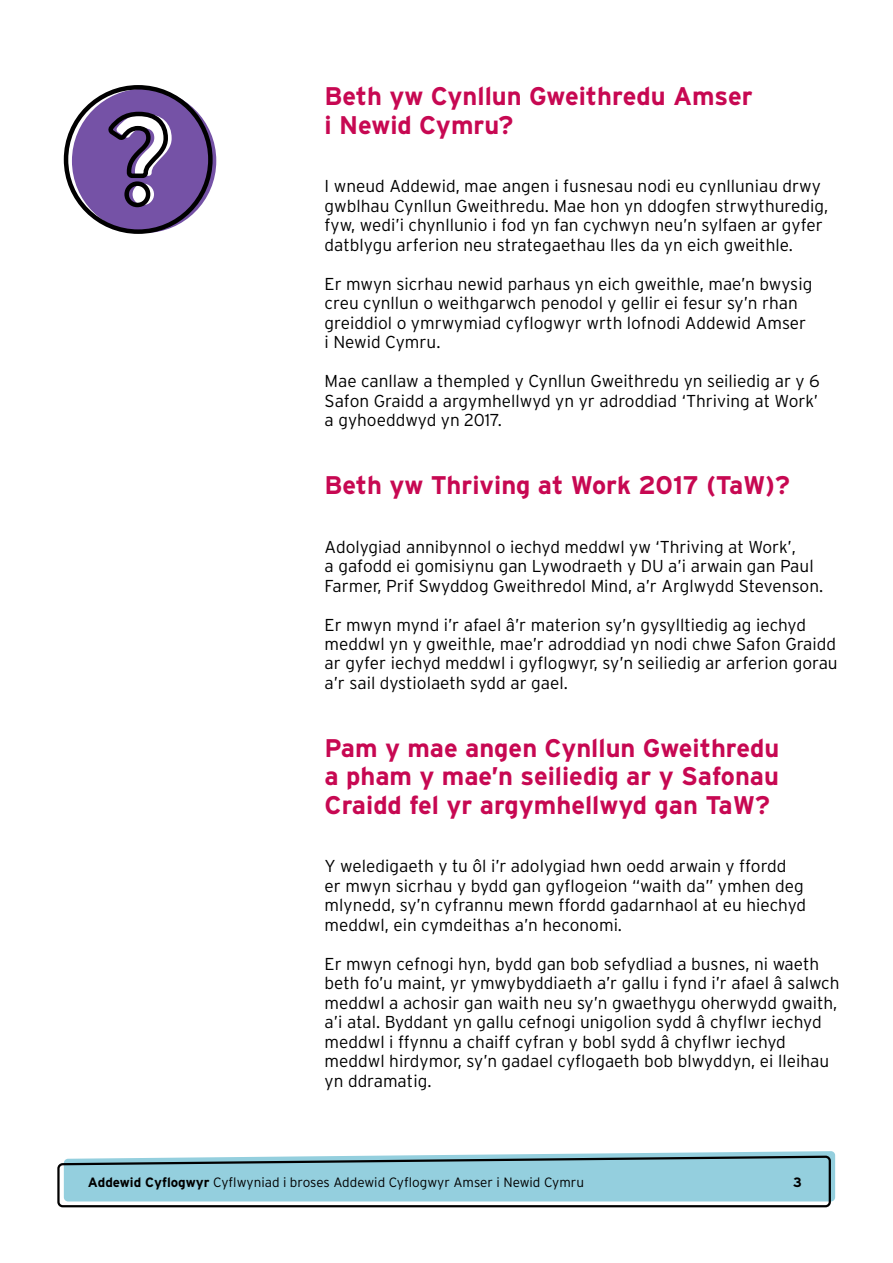
<style>
.page{position:relative;width:893px;height:1263px;background:#fff}
.page>*{position:absolute;margin:0;border:0;box-sizing:border-box;transform-origin:0 0}
.t1{font:700 25.5px/28.5px "Interstate";color:#c70852}
.t2{font:300 17.25px/19.5px "Interstate";color:#000}
.t3{font:300 13.5px "Interstate";color:#000}
.t4{font:700 13.5px "Interstate";color:#000}
.s1{font-weight:700}
</style>
<div class="page">
<svg style="left:57px;top:1151px;width:778px;height:57px;background:#97c5d0"></svg>
<div style="left:72px;top:89px;width:144px;height:144px;background:#7552a6;border-radius:50%"></div>
<div style="left:64px;top:85px;width:149px;height:149px;border:4px solid #000;border-radius:50%"></div>
<svg style="left:108px;top:111px;width:64px;height:97px"></svg>
<h1 class="t1" style="left:325px;top:82px;width:430px">Beth yw Cynllun Gweithredu Amser i Newid Cymru?</h1>
<p class="t2" style="left:325px;top:176px;width:505px">I wneud Addewid, mae angen i fusnesau nodi eu cynlluniau drwy gwblhau Cynllun Gweithredu. Mae hon yn ddogfen strwythuredig, fyw, wedi’i chynllunio i fod yn fan cychwyn neu’n sylfaen ar gyfer datblygu arferion neu strategaethau lles da yn eich gweithle.</p>
<p class="t2" style="left:325px;top:274px;width:489px">Er mwyn sicrhau newid parhaus yn eich gweithle, mae’n bwysig creu cynllun o weithgarwch penodol y gellir ei fesur sy’n rhan greiddiol o ymrwymiad cyflogwyr wrth lofnodi Addewid Amser i Newid Cymru.</p>
<p class="t2" style="left:325px;top:371px;width:497px;text-align:justify">Mae canllaw a thempled y Cynllun Gweithredu yn seiliedig ar y 6<br>Safon Graidd a argymhellwyd yn yr adroddiad ‘Thriving at Work’ a gyhoeddwyd yn 2017.</p>
<h1 class="t1" style="left:325px;top:471px;width:467px">Beth yw Thriving at Work 2017 (TaW)?</h1>
<p class="t2" style="left:325px;top:536px;width:500px">Adolygiad annibynnol o iechyd meddwl yw ‘Thriving at Work’,<br>a gafodd ei gomisiynu gan Lywodraeth y DU a’i arwain gan Paul<br>Farmer, Prif Swyddog Gweithredol Mind, a’r Arglwydd Stevenson.</p>
<p class="t2" style="left:325px;top:614px;width:515px">Er mwyn mynd i’r afael â’r materion sy’n gysylltiedig ag iechyd meddwl yn y gweithle, mae’r adroddiad yn nodi chwe Safon Graidd ar gyfer iechyd meddwl i gyflogwyr, sy’n seiliedig ar arferion gorau a’r sail dystiolaeth sydd ar gael.</p>
<h1 class="t1" style="left:325px;top:733px;width:456px;text-align:justify">Pam y mae angen Cynllun Gweithredu a pham y mae’n seiliedig ar y Safonau Craidd fel yr argymhellwyd gan TaW?</h1>
<p class="t2" style="left:325px;top:856px;width:483px">Y weledigaeth y tu ôl i’r adolygiad hwn oedd arwain y ffordd er mwyn sicrhau y bydd gan gyflogeion “waith da” ymhen deg mlynedd, sy’n cyfrannu mewn ffordd gadarnhaol at eu hiechyd meddwl, ein cymdeithas a’n heconomi.</p>
<p class="t2" style="left:325px;top:953px;width:516px">Er mwyn cefnogi hyn, bydd gan bob sefydliad a busnes, ni waeth beth fo’u maint, yr ymwybyddiaeth a’r gallu i fynd i’r afael â salwch meddwl a achosir gan waith neu sy’n gwaethygu oherwydd gwaith, a’i atal. Byddant yn gallu cefnogi unigolion sydd â chyflwr iechyd meddwl i ffynnu a chaiff cyfran y bobl sydd â chyflwr iechyd meddwl hirdymor, sy’n gadael cyflogaeth bob blwyddyn, ei lleihau yn ddramatig.</p>
<p class="t3" style="left:88px;top:1174px;width:498px"><span class="s1">Addewid Cyflogwyr</span> Cyflwyniad i broses Addewid Cyflogwyr Amser i Newid Cymru</p>
<p class="t4" style="left:793px;top:1175px;width:10px">3</p>
</div>
